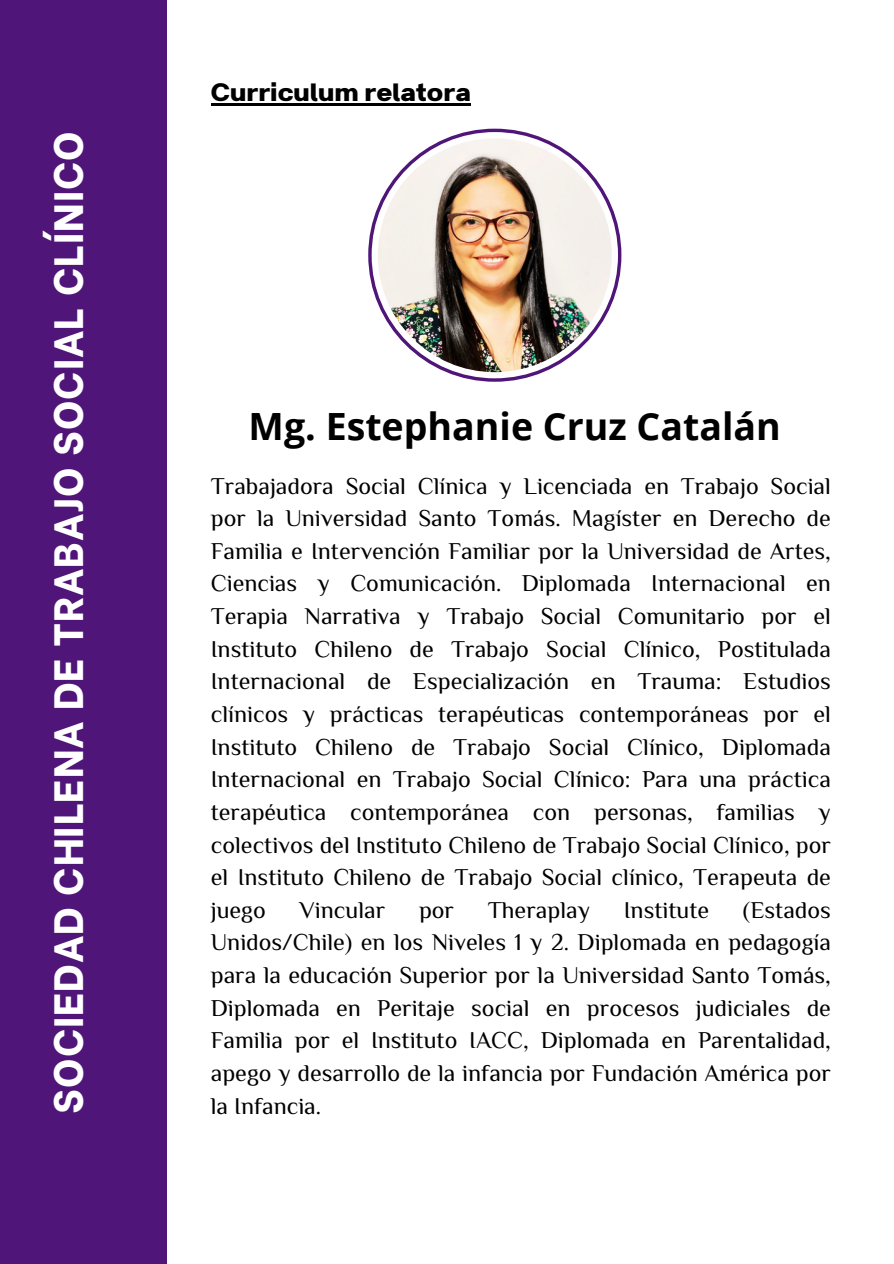
<style>
.page{position:relative;width:894px;height:1264px;background:#fff}
.page>*{position:absolute;margin:0;border:0;box-sizing:border-box;transform-origin:0 0}
.t1{font:800 40.8px "Be Vietnam";letter-spacing:.025em;color:#fff}
.t2{font:700 37.5px "Open Sans";color:#000}
.t3{font:700 30px "Breul Grotesk A";color:#000}
.t4{font:24px/32.7px "Philosopher";color:#000;text-align:justify}
</style>
<div class="page">
<div style="left:0;top:0;width:166px;height:1263px;background:#4f1579"></div>
<hr style="left:211px;top:103px;width:259px;height:3px;background:#000">
<svg style="left:368px;top:129px;width:253px;height:253px;background:#68368c"></svg>
<div style="left:371px;top:132px;width:246px;height:246px;background:#fff;border-radius:50%"></div>
<img style="left:378px;top:138px;width:233px;height:234px;border-radius:50%">
<h1 class="t1" style="left:34px;top:1113px;width:983px;rotate:-90deg">SOCIEDAD CHILENA DE TRABAJO SOCIAL CLÍNICO</h1>
<p class="t3" style="left:211px;top:67px;width:261px">Curriculum relatora</p>
<h2 class="t2" style="left:248px;top:400px;width:533px">Mg. Estephanie Cruz Catalán</h2>
<h3 class="t4" style="left:211px;top:471px;width:621px">Trabajadora Social Clínica y Licenciada en Trabajo Social por la Universidad Santo Tomás. Magíster en Derecho de Familia e Intervención Familiar por la Universidad de Artes, Ciencias y Comunicación. Diplomada Internacional en Terapia Narrativa y Trabajo Social Comunitario por el Instituto Chileno de Trabajo Social Clínico, Postitulada Internacional de Especialización en Trauma: Estudios clínicos y prácticas terapéuticas contemporáneas por el Instituto Chileno de Trabajo Social Clínico, Diplomada Internacional en Trabajo Social Clínico: Para una práctica terapéutica contemporánea con personas, familias y colectivos del Instituto Chileno de Trabajo Social Clínico, por el Instituto Chileno de Trabajo Social clínico, Terapeuta de juego</h3>
<h3 class="t4" style="left:211px;top:895px;width:621px;text-indent:532px">(Estados Unidos/Chile) en los Niveles 1 y 2. Diplomada en pedagogía para la educación Superior por la Universidad Santo Tomás, Diplomada en Peritaje social en procesos judiciales de Familia por el Instituto IACC, Diplomada en Parentalidad, apego y desarrollo de la infancia por Fundación América por la Infancia.</h3>
<h3 class="t4" style="left:299px;top:895px;width:87px">Vincular</h3>
<h3 class="t4" style="left:419px;top:895px;width:37px">por</h3>
<h3 class="t4" style="left:488px;top:895px;width:104px">Theraplay</h3>
<h3 class="t4" style="left:623px;top:895px;width:87px">Institute</h3>
</div>
